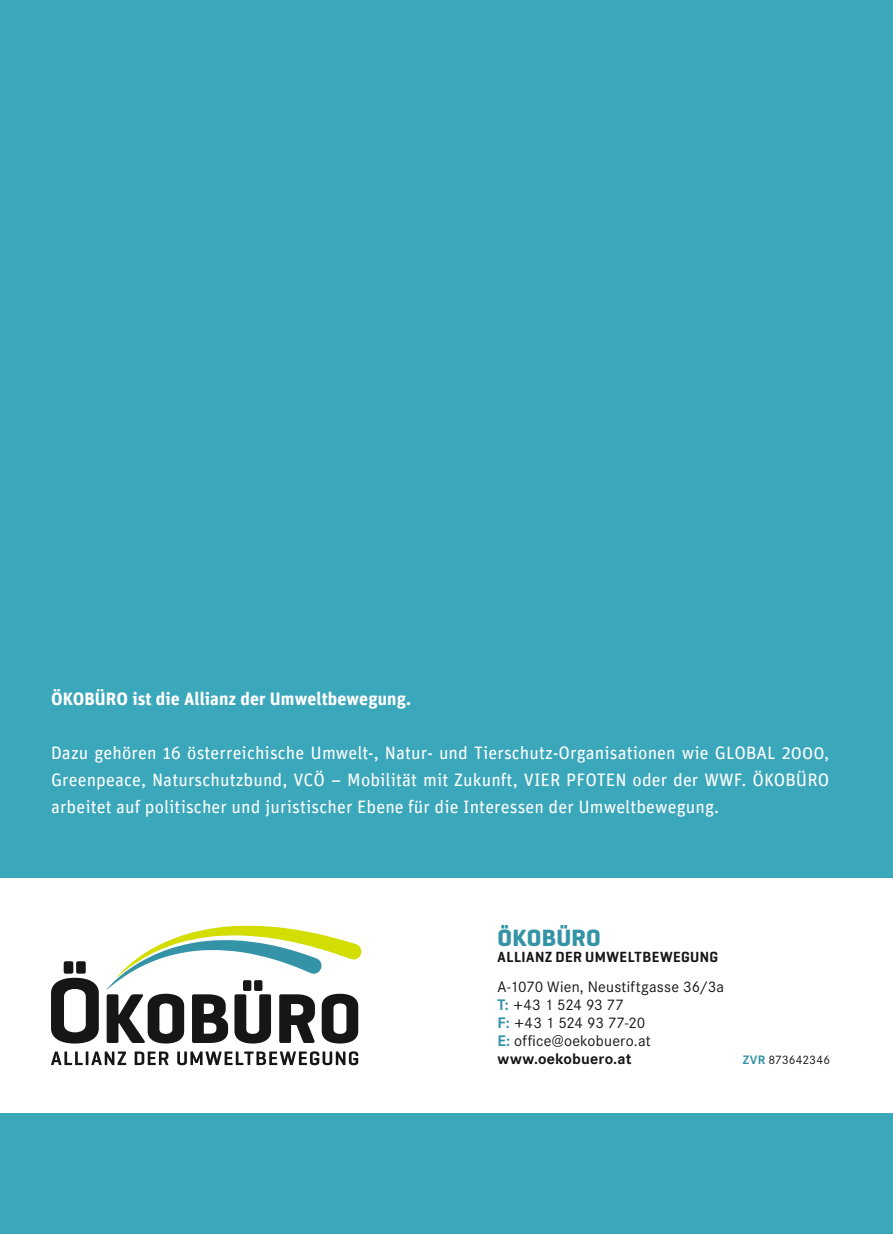
<style>
.page{position:relative;width:893px;height:1234px;background:#fff}
.page>*{position:absolute;margin:0;border:0;box-sizing:border-box;transform-origin:0 0}
.t1{font:700 24px "Geogrotesque";letter-spacing:.005em;color:#3493a6}
.t2{font:18px/27px "Unit";letter-spacing:.005em;color:#fff;text-align:justify}
.t3{font:700 18px "Unit";letter-spacing:.005em;color:#fff}
.t4{font:15px/18px "Corporate S";letter-spacing:.015em;color:#151616}
.t5{font:600 15px "Geogrotesque";letter-spacing:.025em;color:#151616}
.t6{font:12px "Corporate S";letter-spacing:.005em;color:#151616}
.s1{font-weight:700;color:#3493a6}
.s2{font-weight:700}
</style>
<div class="page">
<div style="left:0;top:0;width:893px;height:1233px;background:#3ba7bb"></div>
<div style="left:0;top:878px;width:893px;height:234px;background:#fff"></div>
<div style="left:64px;top:961px;width:9px;height:12px;background:#151616;border-radius:2px"></div>
<div style="left:76px;top:961px;width:10px;height:12px;background:#151616;border-radius:2px"></div>
<svg style="left:51px;top:977px;width:48px;height:66px"></svg>
<svg style="left:107px;top:925px;width:255px;height:118px"></svg>
<svg style="left:51px;top:1051px;width:307px;height:13px"></svg>
<p class="t3" style="left:51px;top:687px;width:362px">ÖKOBÜRO ist die Allianz der Umweltbewegung.</p>
<p class="t2" style="left:51px;top:738px;width:780px">Dazu gehören 16 österreichische Umwelt-, Natur- und Tierschutz-Organisationen wie GLOBAL 2000, Greenpeace, Naturschutzbund, VCÖ – Mobilität mit Zukunft, VIER PFOTEN oder der WWF. ÖKOBÜRO arbeitet auf politischer und juristischer Ebene für die Interessen der Umweltbewegung.</p>
<h1 class="t1" style="left:497px;top:922px;width:105px">ÖKOBÜRO</h1>
<p class="t5" style="left:497px;top:947px;width:222px">ALLIANZ DER UMWELTBEWEGUNG</p>
<p class="t4" style="left:497px;top:977px;width:228px">A-1070 Wien, Neustiftgasse 36/3a<br><span class="s1">T:</span> +43 1 524 93 77<br><span class="s1">F:</span> +43 1 524 93 77-20<br><span class="s1">E:</span> office@oekobuero.at <span class="s2">www.oekobuero.at</span></p>
<p class="t6" style="left:743px;top:1052px;width:89px"><span class="s1">ZVR</span> 873642346</p>
</div>
